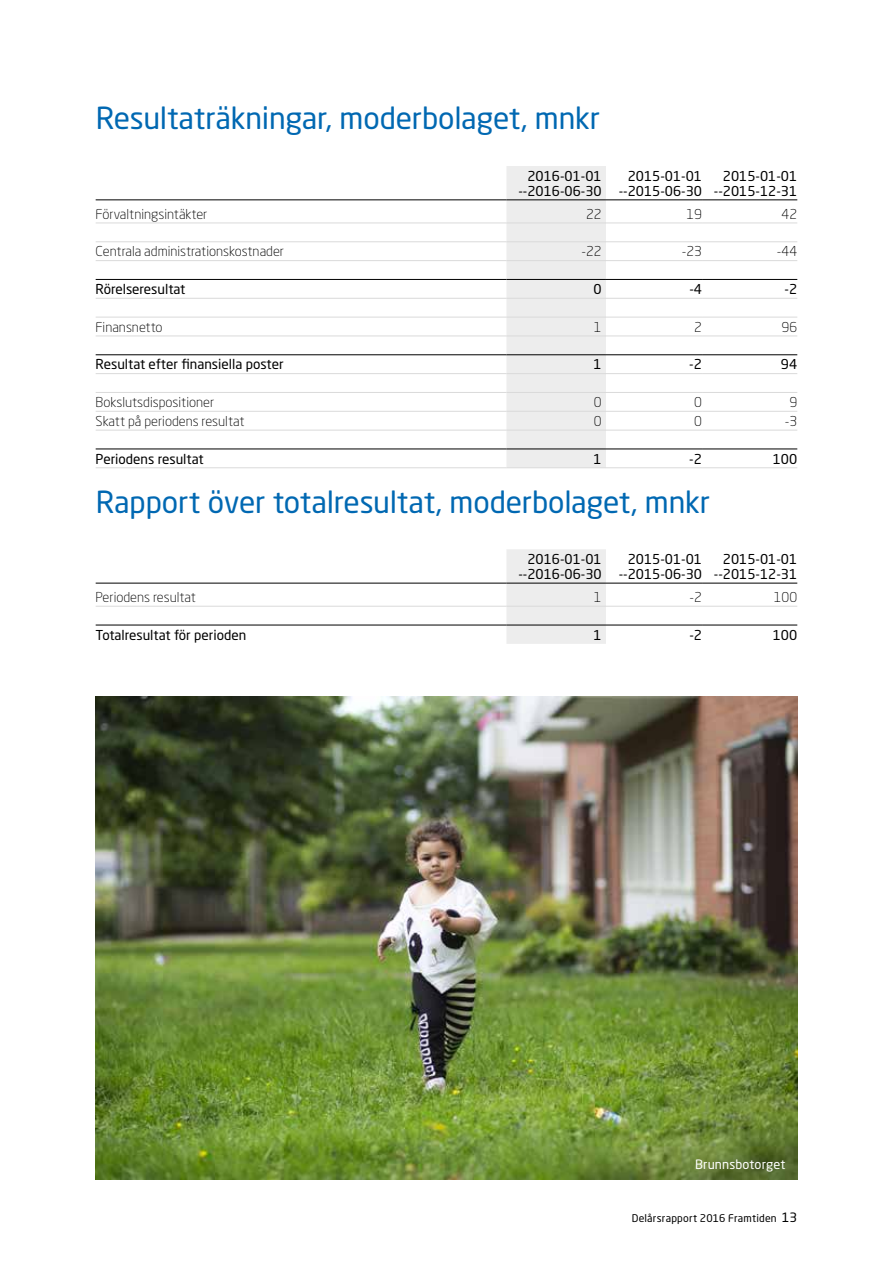
<style>
.page{position:relative;width:893px;height:1263px;background:#fff}
.page>*{position:absolute;margin:0;border:0;box-sizing:border-box;transform-origin:0 0}
.t1{font:30px "Neo Sans Std";letter-spacing:-.005em;color:#0068b2}
.t2{font:13.5px/15px "Neo Sans Std";color:#000;text-align:right}
.t3{font:300 13.5px "Neo Sans Std";color:#000}
.t4{font:12.75px "Neo Sans Std";letter-spacing:.015em;color:#fff}
.t5{font:10.5px "Neo Sans Std";letter-spacing:.02em;color:#000}
.s1{font-size:12.75px}
</style>
<div class="page">
<div style="left:506px;top:166px;width:100px;height:301px;background:#ededed"></div>
<hr style="left:96px;top:223px;width:410px;height:1px;background:#dadada">
<hr style="left:506px;top:223px;width:100px;height:1px;background:#dadada">
<hr style="left:606px;top:223px;width:96px;height:1px;background:#dadada">
<hr style="left:702px;top:223px;width:95px;height:1px;background:#dadada">
<hr style="left:96px;top:241px;width:410px;height:1px;background:#dadada">
<hr style="left:506px;top:241px;width:100px;height:1px;background:#dadada">
<hr style="left:606px;top:241px;width:96px;height:1px;background:#dadada">
<hr style="left:702px;top:241px;width:95px;height:1px;background:#dadada">
<hr style="left:96px;top:260px;width:410px;height:1px;background:#dadada">
<hr style="left:506px;top:260px;width:100px;height:1px;background:#dadada">
<hr style="left:606px;top:260px;width:96px;height:1px;background:#dadada">
<hr style="left:702px;top:260px;width:95px;height:1px;background:#dadada">
<hr style="left:96px;top:298px;width:410px;height:1px;background:#dadada">
<hr style="left:506px;top:298px;width:100px;height:1px;background:#dadada">
<hr style="left:606px;top:298px;width:96px;height:1px;background:#dadada">
<hr style="left:702px;top:298px;width:95px;height:1px;background:#dadada">
<hr style="left:96px;top:317px;width:410px;height:1px;background:#dadada">
<hr style="left:506px;top:317px;width:100px;height:1px;background:#dadada">
<hr style="left:606px;top:317px;width:96px;height:1px;background:#dadada">
<hr style="left:702px;top:317px;width:95px;height:1px;background:#dadada">
<hr style="left:96px;top:336px;width:410px;height:1px;background:#dadada">
<hr style="left:506px;top:336px;width:100px;height:1px;background:#dadada">
<hr style="left:606px;top:336px;width:96px;height:1px;background:#dadada">
<hr style="left:702px;top:336px;width:95px;height:1px;background:#dadada">
<hr style="left:96px;top:373px;width:410px;height:1px;background:#dadada">
<hr style="left:506px;top:373px;width:100px;height:1px;background:#dadada">
<hr style="left:606px;top:373px;width:96px;height:1px;background:#dadada">
<hr style="left:702px;top:373px;width:95px;height:1px;background:#dadada">
<hr style="left:96px;top:392px;width:410px;height:1px;background:#dadada">
<hr style="left:506px;top:392px;width:100px;height:1px;background:#dadada">
<hr style="left:606px;top:392px;width:96px;height:1px;background:#dadada">
<hr style="left:702px;top:392px;width:95px;height:1px;background:#dadada">
<hr style="left:96px;top:411px;width:410px;height:1px;background:#dadada">
<hr style="left:506px;top:411px;width:100px;height:1px;background:#dadada">
<hr style="left:606px;top:411px;width:96px;height:1px;background:#dadada">
<hr style="left:702px;top:411px;width:95px;height:1px;background:#dadada">
<hr style="left:96px;top:430px;width:410px;height:1px;background:#dadada">
<hr style="left:506px;top:430px;width:100px;height:1px;background:#dadada">
<hr style="left:606px;top:430px;width:96px;height:1px;background:#dadada">
<hr style="left:702px;top:430px;width:95px;height:1px;background:#dadada">
<hr style="left:96px;top:467px;width:410px;height:1px;background:#dadada">
<hr style="left:506px;top:467px;width:100px;height:1px;background:#dadada">
<hr style="left:606px;top:467px;width:96px;height:1px;background:#dadada">
<hr style="left:702px;top:467px;width:95px;height:1px;background:#dadada">
<hr style="left:96px;top:279px;width:410px;height:1px;background:#000">
<hr style="left:506px;top:279px;width:100px;height:1px;background:#000">
<hr style="left:606px;top:279px;width:96px;height:1px;background:#000">
<hr style="left:702px;top:279px;width:95px;height:1px;background:#000">
<hr style="left:96px;top:354px;width:410px;height:1px;background:#000">
<hr style="left:506px;top:354px;width:100px;height:1px;background:#000">
<hr style="left:606px;top:354px;width:96px;height:1px;background:#000">
<hr style="left:702px;top:354px;width:95px;height:1px;background:#000">
<hr style="left:96px;top:449px;width:410px;height:1px;background:#000">
<hr style="left:506px;top:449px;width:100px;height:1px;background:#000">
<hr style="left:606px;top:449px;width:96px;height:1px;background:#000">
<hr style="left:702px;top:449px;width:95px;height:1px;background:#000">
<hr style="left:96px;top:199px;width:410px;height:1px;background:#000">
<hr style="left:506px;top:199px;width:100px;height:1px;background:#000">
<hr style="left:606px;top:199px;width:96px;height:1px;background:#000">
<hr style="left:702px;top:199px;width:95px;height:1px;background:#000">
<div style="left:506px;top:549px;width:100px;height:95px;background:#ededed"></div>
<hr style="left:96px;top:625px;width:410px;height:1px;background:#000">
<hr style="left:506px;top:625px;width:100px;height:1px;background:#000">
<hr style="left:606px;top:625px;width:96px;height:1px;background:#000">
<hr style="left:702px;top:625px;width:95px;height:1px;background:#000">
<hr style="left:96px;top:606px;width:410px;height:1px;background:#dadada">
<hr style="left:506px;top:606px;width:100px;height:1px;background:#dadada">
<hr style="left:606px;top:606px;width:96px;height:1px;background:#dadada">
<hr style="left:702px;top:606px;width:95px;height:1px;background:#dadada">
<hr style="left:96px;top:583px;width:410px;height:1px;background:#000">
<hr style="left:506px;top:583px;width:100px;height:1px;background:#000">
<hr style="left:606px;top:583px;width:96px;height:1px;background:#000">
<hr style="left:702px;top:583px;width:95px;height:1px;background:#000">
<img style="left:96px;top:696px;width:701px;height:483px">
<h1 class="t1" style="left:96px;top:100px;width:506px">Resultaträkningar, moderbolaget, mnkr</h1>
<p class="t2" style="left:518px;top:168px;width:85px">2016-01-01 --2016-06-30</p>
<p class="t2" style="left:619px;top:168px;width:85px">2015-01-01 --2015-06-30</p>
<p class="t2" style="left:714px;top:168px;width:85px">2015-01-01 --2015-12-31</p>
<p class="t3" style="left:96px;top:206px;width:113px">Förvaltningsintäkter</p>
<p class="t3" style="left:586px;top:206px;width:17px">22</p>
<p class="t3" style="left:686px;top:206px;width:17px">19</p>
<p class="t3" style="left:782px;top:206px;width:17px">42</p>
<p class="t3" style="left:96px;top:243px;width:190px">Centrala administrationskostnader</p>
<p class="t3" style="left:581px;top:243px;width:22px">-22</p>
<p class="t3" style="left:682px;top:243px;width:22px">-23</p>
<p class="t3" style="left:777px;top:243px;width:22px">-44</p>
<p class="t2" style="left:96px;top:281px;width:91px">Rörelseresultat</p>
<p class="t2" style="left:593px;top:281px;width:10px">0</p>
<p class="t2" style="left:689px;top:281px;width:14px">-4</p>
<p class="t2" style="left:785px;top:281px;width:14px">-2</p>
<p class="t3" style="left:96px;top:319px;width:69px">Finansnetto</p>
<p class="t3" style="left:594px;top:319px;width:9px">1</p>
<p class="t3" style="left:694px;top:319px;width:9px">2</p>
<p class="t3" style="left:782px;top:319px;width:17px">96</p>
<p class="t2" style="left:96px;top:357px;width:190px">Resultat efter finansiella poster</p>
<p class="t2" style="left:593px;top:357px;width:10px">1</p>
<p class="t2" style="left:689px;top:357px;width:14px">-2</p>
<p class="t2" style="left:781px;top:357px;width:18px">94</p>
<p class="t3" style="left:96px;top:394px;width:120px">Bokslutsdispositioner</p>
<p class="t3" style="left:594px;top:394px;width:9px">0</p>
<p class="t3" style="left:694px;top:394px;width:9px">0</p>
<p class="t3" style="left:789px;top:394px;width:9px">9</p>
<p class="t3" style="left:96px;top:413px;width:151px">Skatt på periodens resultat</p>
<p class="t3" style="left:594px;top:413px;width:9px">0</p>
<p class="t3" style="left:694px;top:413px;width:9px">0</p>
<p class="t3" style="left:785px;top:413px;width:14px">-3</p>
<p class="t2" style="left:96px;top:451px;width:110px">Periodens resultat</p>
<p class="t2" style="left:593px;top:451px;width:10px">1</p>
<p class="t2" style="left:689px;top:451px;width:14px">-2</p>
<p class="t2" style="left:773px;top:451px;width:26px">100</p>
<h1 class="t1" style="left:96px;top:483px;width:616px">Rapport över totalresultat, moderbolaget, mnkr</h1>
<p class="t2" style="left:518px;top:551px;width:85px">2016-01-01 --2016-06-30</p>
<p class="t2" style="left:619px;top:551px;width:85px">2015-01-01 --2015-06-30</p>
<p class="t2" style="left:714px;top:551px;width:85px">2015-01-01 --2015-12-31</p>
<p class="t3" style="left:96px;top:589px;width:102px">Periodens resultat</p>
<p class="t3" style="left:594px;top:589px;width:9px">1</p>
<p class="t3" style="left:690px;top:589px;width:14px">-2</p>
<p class="t3" style="left:774px;top:589px;width:25px">100</p>
<p class="t2" style="left:96px;top:627px;width:152px">Totalresultat för perioden</p>
<p class="t2" style="left:593px;top:627px;width:10px">1</p>
<p class="t2" style="left:689px;top:627px;width:14px">-2</p>
<p class="t2" style="left:773px;top:627px;width:26px">100</p>
<p class="t4" style="left:695px;top:1156px;width:92px">Brunnsbotorget</p>
<p class="t5" style="left:632px;top:1211px;width:167px">Delårsrapport 2016 Framtiden <span class="s1">13</span></p>
</div>
